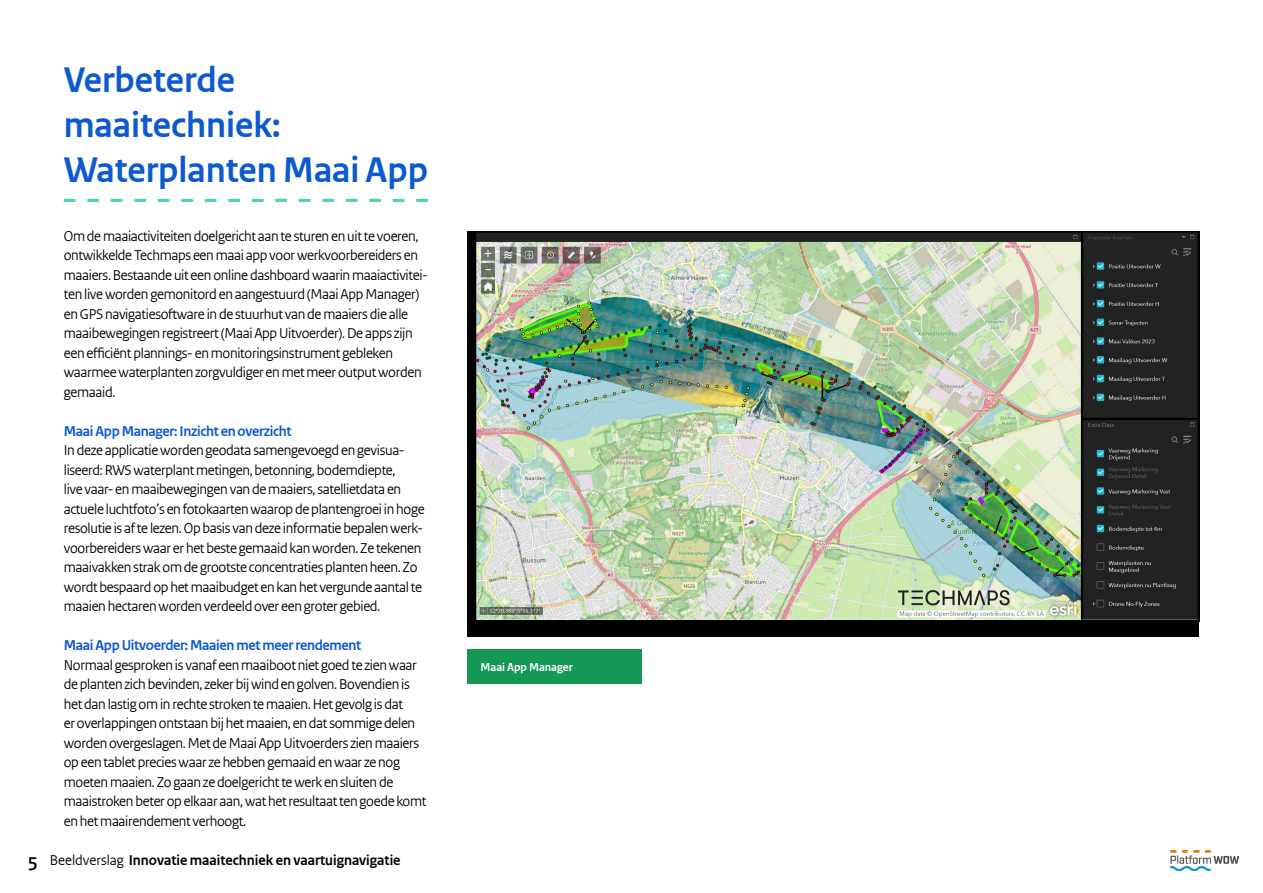
<style>
.page{position:relative;width:1263px;height:893px;background:#fff}
.page>*{position:absolute;margin:0;border:0;box-sizing:border-box;transform-origin:0 0}
.t1{font:700 37.5px/45px "Rijksoverheid Sans Heading TT";color:#0d59d0}
.t2{font:15px/19.5px "Rijksoverheid Sans Heading TT";letter-spacing:-.02em;color:#000}
.t3{font:700 15px "Rijksoverheid Sans Heading TT";letter-spacing:-.02em;color:#0d59d0}
.t4{font:700 15px "Rijksoverheid Sans Heading TT";color:#000}
.t5{font:700 12px "Rijksoverheid Sans Heading TT";color:#fff}
.s1{font-size:19.5px}
.s2{font-weight:400}
</style>
<div class="page">
<div style="left:468px;top:231px;width:731px;height:405px;background:#000"></div>
<img style="left:474px;top:232px;width:724px;height:389px">
<div style="left:468px;top:649px;width:174px;height:35px;background:#159755"></div>
<svg style="left:64px;top:199px;width:364px;height:3px"></svg>
<img style="left:1170px;top:850px;width:68px;height:20px">
<h1 class="t1" style="left:64px;top:58px;width:366px">Verbeterde maaitechniek:<br>Waterplanten Maai App</h1>
<p class="t2" style="left:64px;top:226px;width:366px">Om de maaiactiviteiten doelgericht aan te sturen en uit te voeren, ontwikkelde Techmaps een maai app voor werkvoorbereiders en maaiers. Bestaande uit een online dashboard waarin maaiactivitei&shy;ten live worden gemonitord en aangestuurd (Maai App Manager) en GPS navigatiesoftware in de stuurhut van de maaiers die alle maaibewegingen registreert (Maai App Uitvoerder). De apps zijn een efficiënt plannings- en monitoringsinstrument gebleken waarmee waterplanten zorgvuldiger en met meer output worden gemaaid.</p>
<p class="t3" style="left:64px;top:422px;width:229px">Maai App Manager: Inzicht en overzicht</p>
<p class="t2" style="left:64px;top:441px;width:362px">In deze applicatie worden geodata samengevoegd en gevisua&shy;liseerd: RWS waterplant metingen, betonning, bodemdiepte,<br>live vaar- en maaibewegingen van de maaiers, satellietdata en actuele luchtfoto’s en fotokaarten waarop de plantengroei in hoge resolutie is af te lezen. Op basis van deze informatie bepalen werk&shy;voorbereiders waar er het beste gemaaid kan worden. Ze tekenen maaivakken strak om de grootste concentraties planten heen. Zo wordt bespaard op het maaibudget en kan het vergunde aantal te maaien hectaren worden verdeeld over een groter gebied.</p>
<p class="t3" style="left:64px;top:637px;width:299px">Maai App Uitvoerder: Maaien met meer rendement</p>
<p class="t2" style="left:64px;top:655px;width:364px">Normaal gesproken is vanaf een maaiboot niet goed te zien waar de planten zich bevinden, zeker bij wind en golven. Bovendien is het dan lastig om in rechte stroken te maaien. Het gevolg is dat<br>er overlappingen ontstaan bij het maaien, en dat sommige delen worden overgeslagen. Met de Maai App Uitvoerders zien maaiers op een tablet precies waar ze hebben gemaaid en waar ze nog moeten maaien. Zo gaan ze doelgericht te werk en sluiten de maaistroken beter op elkaar aan, wat het resultaat ten goede komt en het maairendement verhoogt.</p>
<p class="t4" style="left:28px;top:852px;width:374px"><span class="s1">5</span> <span class="s2">Beeldverslag</span> Innovatie maaitechniek en vaartuignavigatie</p>
<p class="t5" style="left:480px;top:660px;width:94px">Maai App Manager</p>
</div>
